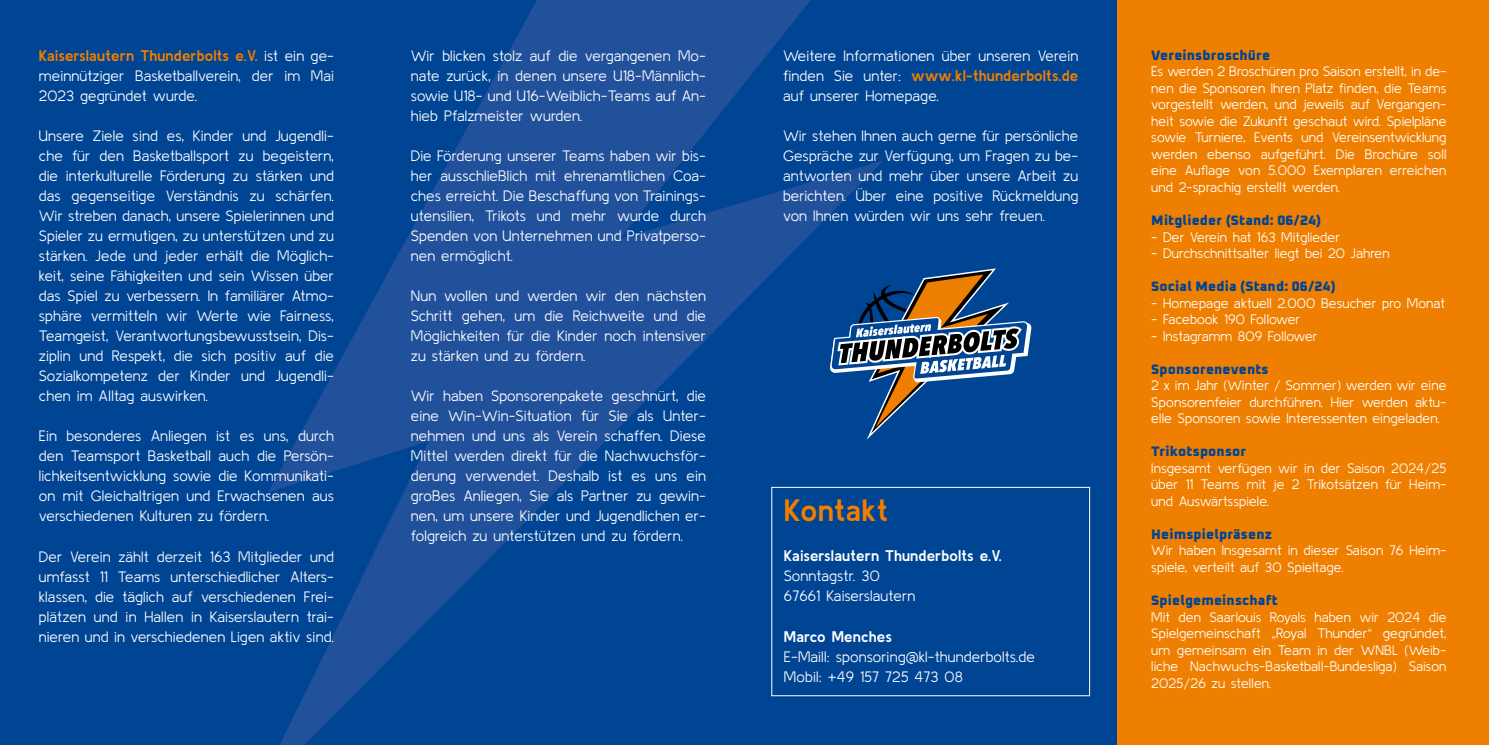
<style>
.page{position:relative;width:1489px;height:745px;background:#fff}
.page>*{position:absolute;margin:0;border:0;box-sizing:border-box;transform-origin:0 0}
.t1{font:700 30px "Kulim Park";letter-spacing:.01em;color:#ef7f00}
.t2{font:300 15px/20px "Kulim Park";letter-spacing:.01em;color:#fff;text-align:justify}
.t3{font:700 15px "Kulim Park";letter-spacing:.01em;color:#fff}
.t4{font:300 13.75px/16.5px "Kulim Park";letter-spacing:.01em;color:#fff;text-align:justify}
.t5{font:800 13.75px "Oxanium";letter-spacing:.01em;color:#004494}
.s1{font-weight:700;color:#ef7f00}
</style>
<div class="page">
<div style="left:1116px;top:0;width:372px;height:744px;background:#ef7f00"></div>
<div style="left:0;top:0;width:372px;height:744px;background:#004494"></div>
<div style="left:744px;top:0;width:372px;height:744px;background:#004494"></div>
<svg style="left:268px;top:0;width:615px;height:744px;fill:#004494"></svg>
<div style="left:771px;top:486px;width:318px;height:209px;border:1px solid #fff"></div>
<svg style="left:830px;top:266px;width:201px;height:180px"></svg>
<p class="t2" style="left:39px;top:47px;width:297px"><span class="s1">Kaiserslautern Thunderbolts e.V.</span> ist ein ge&shy;meinnütziger Basketballverein, der im Mai 2023 gegründet wurde.</p>
<p class="t2" style="left:39px;top:127px;width:297px">Unsere Ziele sind es, Kinder und Jugendli&shy;che für den Basketballsport zu begeistern, die interkulturelle Förderung zu stärken und das gegenseitige Verständnis zu schärfen.<br>Wir streben danach, unsere Spielerinnen und Spieler zu ermutigen, zu unterstützen und zu stärken. Jede und jeder erhält die Möglich&shy;keit, seine Fähigkeiten und sein Wissen über das Spiel zu verbessern. In familiärer Atmo&shy;sphäre vermitteln wir Werte wie Fairness, Teamgeist, Verantwortungsbewusstsein, Dis&shy;ziplin und Respekt, die sich positiv auf die Sozialkompetenz der Kinder und Jugendli&shy;chen im Alltag auswirken.</p>
<p class="t2" style="left:39px;top:427px;width:296px">Ein besonderes Anliegen ist es uns, durch den Teamsport Basketball auch die Persön&shy;lichkeitsentwicklung sowie die Kommunikati&shy;on mit Gleichaltrigen und Erwachsenen aus verschiedenen Kulturen zu fördern.</p>
<p class="t2" style="left:39px;top:547px;width:296px">Der Verein zählt derzeit 163 Mitglieder und umfasst 11 Teams unterschiedlicher Alters&shy;klassen, die täglich auf verschiedenen Frei&shy;plätzen und in Hallen in Kaiserslautern trai&shy;nieren und in verschiedenen Ligen aktiv sind.</p>
<p class="t2" style="left:411px;top:47px;width:297px">Wir blicken stolz auf die vergangenen Mo&shy;nate zurück, in denen unsere U18-Männlich&shy;sowie U18- und U16-Weiblich-Teams auf An&shy;hieb Pfalzmeister wurden.</p>
<p class="t2" style="left:411px;top:147px;width:297px">Die Förderung unserer Teams haben wir bis&shy;her ausschließlich mit ehrenamtlichen Coa&shy;ches erreicht. Die Beschaffung von Trainings&shy;utensilien, Trikots und mehr wurde durch Spenden von Unternehmen und Privatperso&shy;nen ermöglicht.</p>
<p class="t2" style="left:411px;top:287px;width:297px">Nun wollen und werden wir den nächsten Schritt gehen, um die Reichweite und die Möglichkeiten für die Kinder noch intensiver zu stärken und zu fördern.</p>
<p class="t2" style="left:411px;top:387px;width:296px">Wir haben Sponsorenpakete geschnürt, die eine Win-Win-Situation für Sie als Unter&shy;nehmen und uns als Verein schaffen. Diese Mittel werden direkt für die Nachwuchsför&shy;derung verwendet. Deshalb ist es uns ein großes Anliegen, Sie als Partner zu gewin&shy;nen, um unsere Kinder und Jugendlichen er&shy;folgreich zu unterstützen und zu fördern.</p>
<p class="t2" style="left:783px;top:47px;width:296px">Weitere Informationen über unseren Verein finden Sie unter: <span class="s1">www.kl-thunderbolts.de </span>auf unserer Homepage.</p>
<p class="t2" style="left:783px;top:127px;width:297px">Wir stehen Ihnen auch gerne für persönliche Gespräche zur Verfügung, um Fragen zu be&shy;antworten und mehr über unsere Arbeit zu berichten. Über eine positive Rückmeldung von Ihnen würden wir uns sehr freuen.</p>
<h1 class="t1" style="left:784px;top:500px;width:106px">Kontakt</h1>
<p class="t3" style="left:784px;top:550px;width:220px">Kaiserslautern Thunderbolts e.V.</p>
<p class="t2" style="left:784px;top:567px;width:133px">Sonntagstr. 30<br>67661 Kaiserslautern</p>
<p class="t3" style="left:784px;top:630px;width:109px">Marco Menches</p>
<p class="t2" style="left:784px;top:646px;width:252px">E-Maill: sponsoring@kl-thunderbolts.de<br>Mobil: +49 157 725 473 08</p>
<p class="t5" style="left:1151px;top:49px;width:120px">Vereinsbroschüre</p>
<p class="t4" style="left:1151px;top:65px;width:297px">Es werden 2 Broschüren pro Saison erstellt, in de&shy;nen die Sponsoren Ihren Platz finden, die Teams vorgestellt werden, und jeweils auf Vergangen&shy;heit sowie die Zukunft geschaut wird. Spielpläne sowie Turniere, Events und Vereinsentwicklung werden ebenso aufgeführt. Die Brochüre soll eine Auflage von 5.000 Exemplaren erreichen und 2-sprachig erstellt werden.</p>
<p class="t5" style="left:1151px;top:214px;width:171px">Mitglieder (Stand: 06/24)</p>
<p class="t4" style="left:1151px;top:230px;width:190px">- Der Verein hat 163 Mitglieder</p>
<p class="t4" style="left:1151px;top:246px;width:240px">- Durchschnittsalter liegt bei 20 Jahren</p>
<p class="t5" style="left:1151px;top:280px;width:186px">Social Media (Stand: 06/24)</p>
<p class="t4" style="left:1151px;top:296px;width:295px">- Homepage aktuell 2.000 Besucher pro Monat</p>
<p class="t4" style="left:1151px;top:312px;width:150px">- Facebook 190 Follower</p>
<p class="t4" style="left:1151px;top:329px;width:168px">- Instagramm 809 Follower</p>
<p class="t5" style="left:1151px;top:362px;width:119px">Sponsorenevents</p>
<p class="t4" style="left:1151px;top:377px;width:296px">2 x im Jahr (Winter / Sommer) werden wir eine Sponsorenfeier durchführen. Hier werden aktu&shy;elle Sponsoren sowie Interessenten eingeladen.</p>
<p class="t5" style="left:1151px;top:445px;width:96px">Trikotsponsor</p>
<p class="t4" style="left:1151px;top:459px;width:296px">Insgesamt verfügen wir in der Saison 2024/25 über 11 Teams mit je 2 Trikotsätzen für Heim&shy;und Auswärtsspiele.</p>
<p class="t5" style="left:1151px;top:527px;width:122px">Heimspielpräsenz</p>
<p class="t4" style="left:1151px;top:543px;width:297px">Wir haben Insgesamt in dieser Saison 76 Heim&shy;spiele, verteilt auf 30 Spieltage.</p>
<p class="t5" style="left:1151px;top:593px;width:128px">Spielgemeinschaft</p>
<p class="t4" style="left:1151px;top:609px;width:296px">Mit den Saarlouis Royals haben wir 2024 die Spielgemeinschaft „Royal Thunder“ gegründet, um gemeinsam ein Team in der WNBL (Weib&shy;liche Nachwuchs-Basketball-Bundesliga) Saison 2025/26 zu stellen.</p>
</div>
